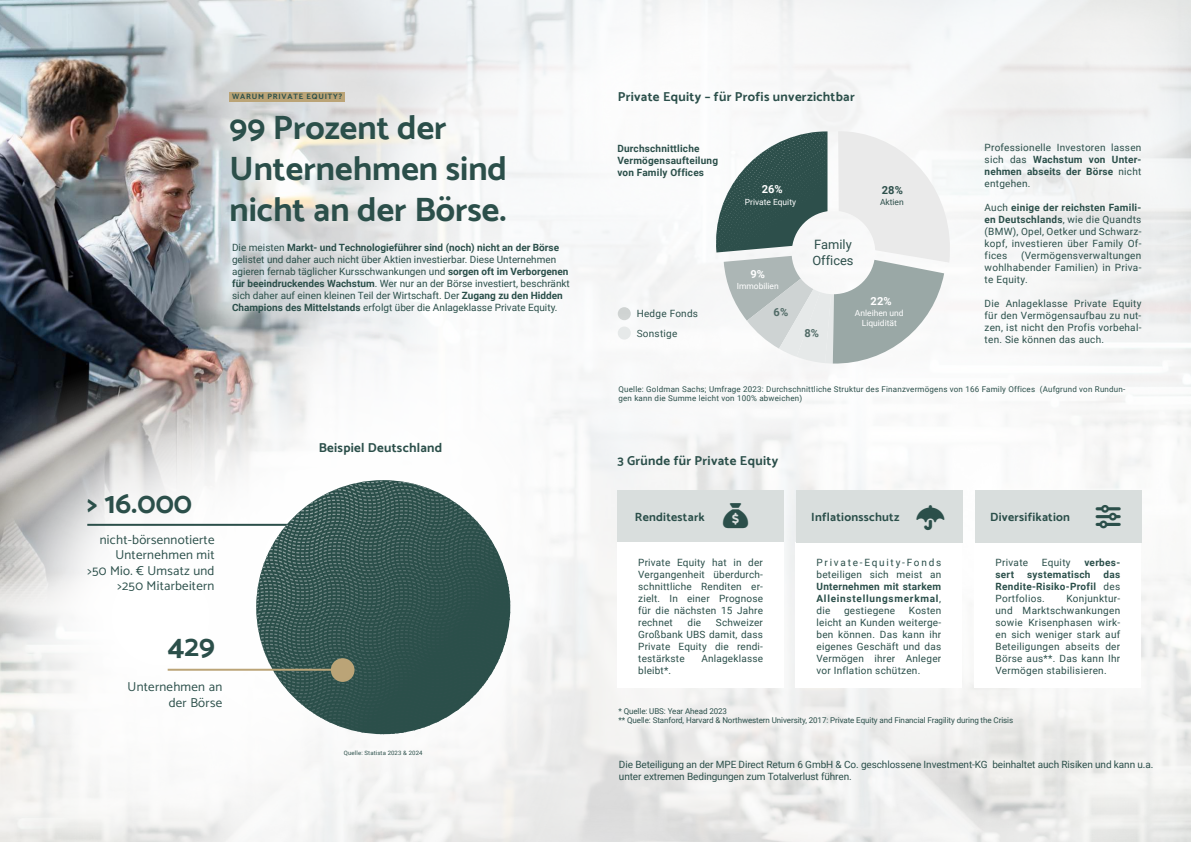
<style>
.page{position:relative;width:1191px;height:842px;background:#fff}
.page>*{position:absolute;margin:0;border:0;box-sizing:border-box;transform-origin:0 0}
.t1{font:700 34px/40.8px "Catamaran";color:#2b4f4a}
.t2{font:700 30px "Catamaran";color:#2b4f4a}
.t3{font:13px/15.6px "Catamaran";letter-spacing:.02em;color:#2b4f4a;text-align:right}
.t4{font:700 13px "Catamaran";letter-spacing:.02em;color:#2b4f4a}
.t5{font:12.9px/15.5px "Roboto";color:#2d4f4b}
.t6{font:700 12px "Catamaran";letter-spacing:.02em;color:#2b4f4a}
.t7{font:700 11.1px "Roboto";color:#fff}
.t8{font:700 11.1px "Roboto";color:#516b67}
.t9{font:700 11.1px "Roboto";color:#2d4f4b}
.t10{font:10px/12px "Roboto";letter-spacing:.02em;color:#2b4f4a;text-align:justify}
.t11{font:10px/12px "Roboto";color:#2b4f4a}
.t12{font:700 10px/12px "Roboto";letter-spacing:.025em;color:#2b4f4a;text-align:justify}
.t13{font:10px/12px "Roboto";letter-spacing:-.01em;color:#2b4f4a}
.t14{font:8.4px/10.1px "Roboto";color:#fff;text-align:center}
.t15{font:8.4px "Roboto";color:#2d4f4b}
.t16{font:8px/9.6px "Roboto";letter-spacing:.025em;color:#2b4f4a}
.t17{font:8px/9.6px "Roboto";letter-spacing:-.01em;color:#2b4f4a}
.t18{font:700 7.8px "Catamaran";letter-spacing:.1em;color:#2b4f4a}
.t19{font:6px "Roboto";letter-spacing:.02em;color:#2b4f4a}
.s1{font-weight:700}
.s2{font-weight:400}
</style>
<div class="page">
<img style="left:0;top:0;width:1191px;height:842px">
<div style="left:0;top:767px;width:270px;height:52px;background:#f6f6f5"></div>
<svg style="left:328px;top:230px;width:267px;height:612px;fill:#f5f5f5"></svg>
<div style="left:66px;top:311px;width:514px;height:513px;background:#fff;border-radius:50%"></div>
<svg style="left:0;top:360px;width:346px;height:407px"></svg>
<hr style="left:87px;top:524px;width:336px;height:2px;background:#2b4f4a">
<svg style="left:256px;top:480px;width:254px;height:254px;background:#3b5c57"></svg>
<img style="left:305px;top:480px;width:198px;height:240px">
<img style="left:349px;top:480px;width:72px;height:7px">
<img style="left:294px;top:523px;width:179px;height:4px">
<img style="left:283px;top:551px;width:214px;height:3px">
<img style="left:284px;top:576px;width:223px;height:4px">
<img style="left:256px;top:599px;width:239px;height:4px">
<img style="left:262px;top:622px;width:242px;height:3px">
<img style="left:284px;top:646px;width:219px;height:3px">
<img style="left:274px;top:672px;width:217px;height:3px">
<img style="left:301px;top:702px;width:164px;height:4px">
<div style="left:331px;top:658px;width:23px;height:24px;background:#bba477;border-radius:50%"></div>
<hr style="left:168px;top:669px;width:175px;height:2px;background:#bba477">
<div style="left:229px;top:92px;width:116px;height:10px;background:#bba477"></div>
<svg style="left:711px;top:131px;width:245px;height:233px"></svg>
<img style="left:793px;top:131px;width:33px;height:8px">
<svg style="left:618px;top:307px;width:13px;height:13px"></svg>
<div style="left:600px;top:309px;width:48px;height:48px;background:#f8f9f9"></div>
<div style="left:618px;top:326px;width:13px;height:14px;background:#e6e9e9;border-radius:50%"></div>
<div style="left:617px;top:541px;width:167px;height:147px;background:#fff"></div>
<div style="left:617px;top:490px;width:167px;height:52px;background:#d9dedd"></div>
<div style="left:796px;top:542px;width:166px;height:146px;background:#fff"></div>
<div style="left:796px;top:490px;width:166px;height:52px;background:#d9dedd"></div>
<div style="left:974px;top:542px;width:166px;height:146px;background:#fff"></div>
<div style="left:975px;top:490px;width:166px;height:52px;background:#d9dedd"></div>
<p class="t18" style="left:232px;top:90px;width:111px">WARUM PRIVATE EQUITY?</p>
<h1 class="t1" style="left:229px;top:106px;width:279px">99 Prozent der<br>Unternehmen sind nicht an der Börse.</h1>
<p class="t11" style="left:232px;top:242px;width:339px">Die meisten <span class="s1">Markt- und Technologieführer sind (noch) nicht an der Börse </span>gelistet und daher auch nicht über Aktien investierbar. Diese Unternehmen agieren fernab täglicher Kursschwankungen und <span class="s1">sorgen oft im Verborgenen für beeindruckendes Wachstum</span>. Wer nur an der Börse investiert, beschränkt sich daher auf einen kleinen Teil der Wirtschaft. Der <span class="s1">Zugang zu den Hidden Champions des Mittelstands</span> erfolgt über die Anlageklasse Private Equity.</p>
<h2 class="t2" style="left:87px;top:480px;width:106px">&gt; 16.000</h2>
<h3 class="t3" style="left:87px;top:531px;width:128px">nicht-börsennotierte<br>Unternehmen mit<br>&gt;50 Mio. € Umsatz und &gt;250 Mitarbeitern</h3>
<h2 class="t2" style="left:168px;top:628px;width:49px">429</h2>
<h3 class="t3" style="left:128px;top:679px;width:96px">Unternehmen an der Börse</h3>
<h3 class="t4" style="left:319px;top:437px;width:125px">Beispiel Deutschland</h3>
<p class="t19" style="left:344px;top:750px;width:80px">Quelle: Statista 2023 &amp; 2024</p>
<h3 class="t4" style="left:618px;top:87px;width:238px">Private Equity – für Profis unverzichtbar</h3>
<p class="t12" style="left:617px;top:143px;width:102px;text-align:left">Durchschnittliche<br>Vermögensaufteilung von Family Offices</p>
<p class="t10" style="left:636px;top:305px;width:63px;line-height:19.4px">Hedge Fonds<br>Sonstige</p>
<p class="t7" style="left:761px;top:183px;width:22px">26%</p>
<p class="t9" style="left:882px;top:183px;width:22px">28%</p>
<p class="t14" style="left:745px;top:197px;width:53px">Private Equity</p>
<p class="t15" style="left:880px;top:198px;width:25px">Aktien</p>
<p class="t7" style="left:750px;top:268px;width:16px">9%</p>
<p class="t14" style="left:737px;top:281px;width:43px">Immobilien</p>
<p class="t8" style="left:773px;top:306px;width:16px">6%</p>
<p class="t5" style="left:812px;top:238px;width:43px">Family<br>Offices</p>
<p class="t7" style="left:870px;top:295px;width:22px">22%</p>
<p class="t8" style="left:804px;top:327px;width:16px">8%</p>
<p class="t14" style="left:855px;top:308px;width:50px">Anleihen und<br>Liquidität</p>
<p class="t10" style="left:984px;top:143px;width:158px">Professionelle Investoren lassen sich das <span class="s1">Wachstum von Unter&shy;nehmen abseits der Börse</span> nicht entgehen.</p>
<p class="t10" style="left:984px;top:203px;width:158px">Auch <span class="s1">einige der reichsten Famili&shy;en Deutschlands</span>, wie die Quandts (BMW), Opel, Oetker und Schwarz&shy;kopf, investieren über Family Of&shy;fices</p>
<p class="t10" style="left:984px;top:251px;width:158px;text-indent:36px">(Vermögensverwaltungen wohlhabender Familien) in Priva&shy;te Equity.</p>
<p class="t10" style="left:984px;top:299px;width:158px">Die Anlageklasse Private Equity für den Vermögensaufbau zu nut&shy;zen, ist nicht den Profis vorbehal&shy;ten. Sie können das auch.</p>
<p class="t16" style="left:618px;top:384px;width:508px">Quelle: Goldman Sachs; Umfrage 2023: Durchschnittliche Struktur des Finanzvermögens von 166 Family Offices (Aufgrund von Rundun&shy;gen kann die Summe leicht von 100% abweichen)</p>
<h3 class="t4" style="left:617px;top:450px;width:162px">3 Gründe für Private Equity</h3>
<p class="t6" style="left:635px;top:508px;width:71px">Renditestark</p>
<p class="t10" style="left:638px;top:557px;width:126px">Private Equity hat in der Vergangenheit überdurch&shy;schnittliche Renditen er&shy;zielt. In einer Prognose für die nächsten 15 Jahre rechnet</p>
<p class="t10" style="left:638px;top:617px;width:126px;text-indent:78px">Schweizer Großbank UBS damit, dass Private Equity die rendi&shy;testärkste</p>
<p class="t10" style="left:687px;top:617px;width:15px">die</p>
<p class="t10" style="left:701px;top:653px;width:63px">Anlageklasse</p>
<p class="t10" style="left:638px;top:665px;width:34px">bleibt*.</p>
<p class="t6" style="left:811px;top:508px;width:90px">Inflationsschutz</p>
<p class="t10" style="left:816px;top:557px;width:126px">Private-Equity-Fonds beteiligen sich meist an</p>
<p class="t12" style="left:816px;top:581px;width:126px">Unternehmen mit starkem Alleinstellungsmerkmal<span class="s2">, die</span></p>
<p class="t10" style="left:844px;top:605px;width:53px">gestiegene</p>
<p class="t10" style="left:816px;top:605px;width:126px;text-indent:92px">Kosten leicht an Kunden weiterge&shy;ben können. Das kann ihr eigenes Geschäft und das Vermögen ihrer Anleger vor Inflation schützen.</p>
<p class="t6" style="left:990px;top:508px;width:81px">Diversifikation</p>
<p class="t10" style="left:995px;top:557px;width:34px">Private</p>
<p class="t10" style="left:1042px;top:557px;width:30px">Equity</p>
<p class="t12" style="left:1084px;top:557px;width:37px">verbes-</p>
<p class="t12" style="left:995px;top:569px;width:20px">sert</p>
<p class="t12" style="left:1027px;top:569px;width:65px">systematisch</p>
<p class="t12" style="left:995px;top:569px;width:126px;text-indent:108px">das Rendite-Risiko-Profil <span class="s2">des Portfolios.</span></p>
<p class="t10" style="left:995px;top:593px;width:126px;text-indent:71px">Konjunktur&shy;und Marktschwankungen sowie Krisenphasen wirk&shy;en sich weniger stark auf Beteiligungen abseits der Börse aus**. Das kann Ihr Vermögen stabilisieren.</p>
<p class="t17" style="left:618px;top:706px;width:396px">* Quelle: UBS: Year Ahead 2023<br>** Quelle: Stanford, Harvard &amp; Northwestern University, 2017: Private Equity and Financial Fragility during the Crisis</p>
<p class="t13" style="left:619px;top:759px;width:536px">Die Beteiligung an der MPE Direct Return 6 GmbH &amp; Co. geschlossene Investment-KG beinhaltet auch Risiken und kann u.a. unter extremen Bedingungen zum Totalverlust führen.</p>
</div>
